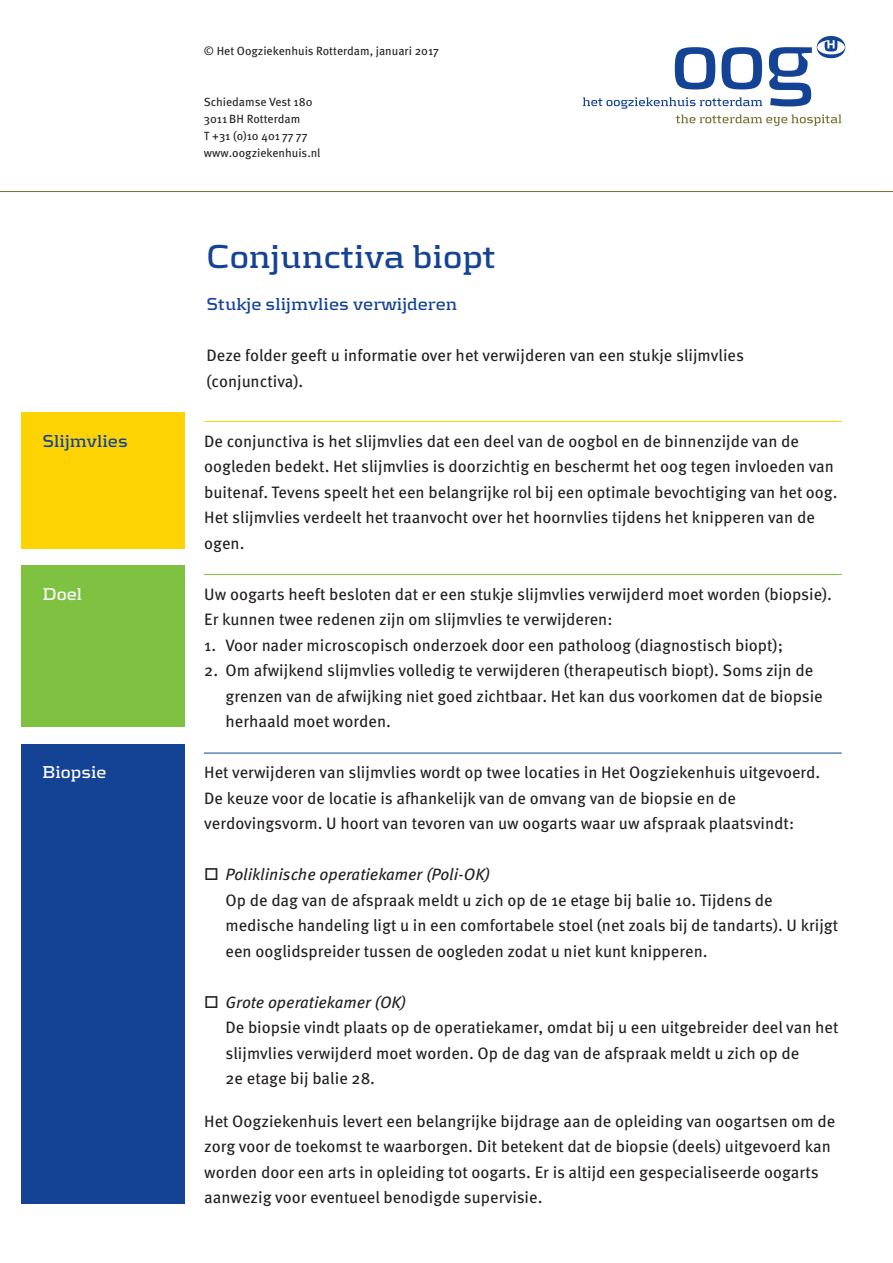
<style>
.page{position:relative;width:893px;height:1263px;background:#fff}
.page>*{position:absolute;margin:0;border:0;box-sizing:border-box;transform-origin:0 0}
.t1{font:700 34.5px "Kontrapunkt";color:#144396}
.t2{font:700 18px "Kontrapunkt";color:#144396}
.t3{font:700 18px "Kontrapunkt";color:#fff}
.t4{font:700 17.85px "Kontrapunkt";color:#fff}
.t5{font:16.5px/25.5px "Meta Pro";color:#231f20}
.t6{font:italic 16.5px "Meta Pro";color:#231f20}
.t7{font:11.85px "Meta Pro";color:#231f20}
</style>
<div class="page">
<hr style="left:0;top:191px;width:893px;height:1px;background:#767332">
<svg style="left:676px;top:115px;width:165px;height:11px"></svg>
<svg style="left:583px;top:97px;width:179px;height:12px"></svg>
<svg style="left:675px;top:47px;width:40px;height:42px"></svg>
<svg style="left:721px;top:47px;width:41px;height:42px"></svg>
<svg style="left:769px;top:36px;width:76px;height:70px"></svg>
<div style="left:21px;top:412px;width:164px;height:137px;background:#fed304"></div>
<div style="left:21px;top:566px;width:164px;height:161px;background:#7fc241"></div>
<hr style="left:204px;top:421px;width:638px;height:1px;background:#fed304">
<hr style="left:204px;top:753px;width:638px;height:1px;background:#144396">
<div style="left:21px;top:744px;width:164px;height:459px;background:#144396"></div>
<hr style="left:204px;top:574px;width:638px;height:1px;background:#7fc241">
<p class="t2" style="left:43px;top:430px;width:87px">Slijmvlies</p>
<p class="t3" style="left:43px;top:583px;width:41px">Doel</p>
<p class="t4" style="left:42px;top:762px;width:66px">Biopsie</p>
<p class="t7" style="left:204px;top:44px;width:236px">© Het Oogziekenhuis Rotterdam, januari 2017</p>
<p class="t7" style="left:204px;top:95px;width:110px">Schiedamse Vest 180</p>
<p class="t7" style="left:204px;top:112px;width:98px">3011 BH Rotterdam</p>
<p class="t7" style="left:204px;top:129px;width:105px">T +31 (o)10 401 77 77</p>
<p class="t7" style="left:204px;top:146px;width:118px">www.oogziekenhuis.nl</p>
<p class="t1" style="left:207px;top:236px;width:291px">Conjunctiva biopt</p>
<p class="t2" style="left:207px;top:294px;width:252px">Stukje slijmvlies verwijderen</p>
<p class="t5" style="left:207px;top:343px;width:539px">Deze folder geeft u informatie over het verwijderen van een stukje slijmvlies (conjunctiva).</p>
<p class="t5" style="left:204px;top:428px;width:635px">De conjunctiva is het slijmvlies dat een deel van de oogbol en de binnenzijde van de oogleden bedekt. Het slijmvlies is doorzichtig en beschermt het oog tegen invloeden van buitenaf. Tevens speelt het een belangrijke rol bij een optimale bevochtiging van het oog.<br>Het slijmvlies verdeelt het traanvocht over het hoornvlies tijdens het knipperen van de ogen.</p>
<p class="t5" style="left:204px;top:581px;width:629px">Uw oogarts heeft besloten dat er een stukje slijmvlies verwijderd moet worden (biopsie).<br>Er kunnen twee redenen zijn om slijmvlies te verwijderen:</p>
<p class="t5" style="left:204px;top:632px;width:580px">1. Voor nader microscopisch onderzoek door een patholoog (diagnostisch biopt);</p>
<p class="t5" style="left:225px;top:658px;width:599px;text-indent:-21px">2. Om afwijkend slijmvlies volledig te verwijderen (therapeutisch biopt). Soms zijn de grenzen van de afwijking niet goed zichtbaar. Het kan dus voorkomen dat de biopsie herhaald moet worden.</p>
<p class="t5" style="left:204px;top:760px;width:618px">Het verwijderen van slijmvlies wordt op twee locaties in Het Oogziekenhuis uitgevoerd.<br>De keuze voor de locatie is afhankelijk van de omvang van de biopsie en de verdovingsvorm. U hoort van tevoren van uw oogarts waar uw afspraak plaatsvindt:</p>
<p class="t6" style="left:204px;top:864px;width:287px">□ Poliklinische operatiekamer (Poli-OK)</p>
<p class="t5" style="left:225px;top:887px;width:549px">Op de dag van de afspraak meldt u zich op de 1e etage bij balie 10. Tijdens de</p>
<p class="t5" style="left:225px;top:913px;width:614px">medische handeling ligt u in een comfortabele stoel (net zoals bij de tandarts). U krijgt een ooglidspreider tussen de oogleden zodat u niet kunt knipperen.</p>
<p class="t6" style="left:204px;top:992px;width:203px">□ Grote operatiekamer (OK)</p>
<p class="t5" style="left:225px;top:1015px;width:615px">De biopsie vindt plaats op de operatiekamer, omdat bij u een uitgebreider deel van het slijmvlies verwijderd moet worden. Op de dag van de afspraak meldt u zich op de<br>2e etage bij balie 28.</p>
<p class="t5" style="left:204px;top:1108px;width:633px">Het Oogziekenhuis levert een belangrijke bijdrage aan de opleiding van oogartsen om de zorg voor de toekomst te waarborgen. Dit betekent dat de biopsie (deels) uitgevoerd kan worden door een arts in opleiding tot oogarts. Er is altijd een gespecialiseerde oogarts aanwezig voor eventueel benodigde supervisie.</p>
</div>
